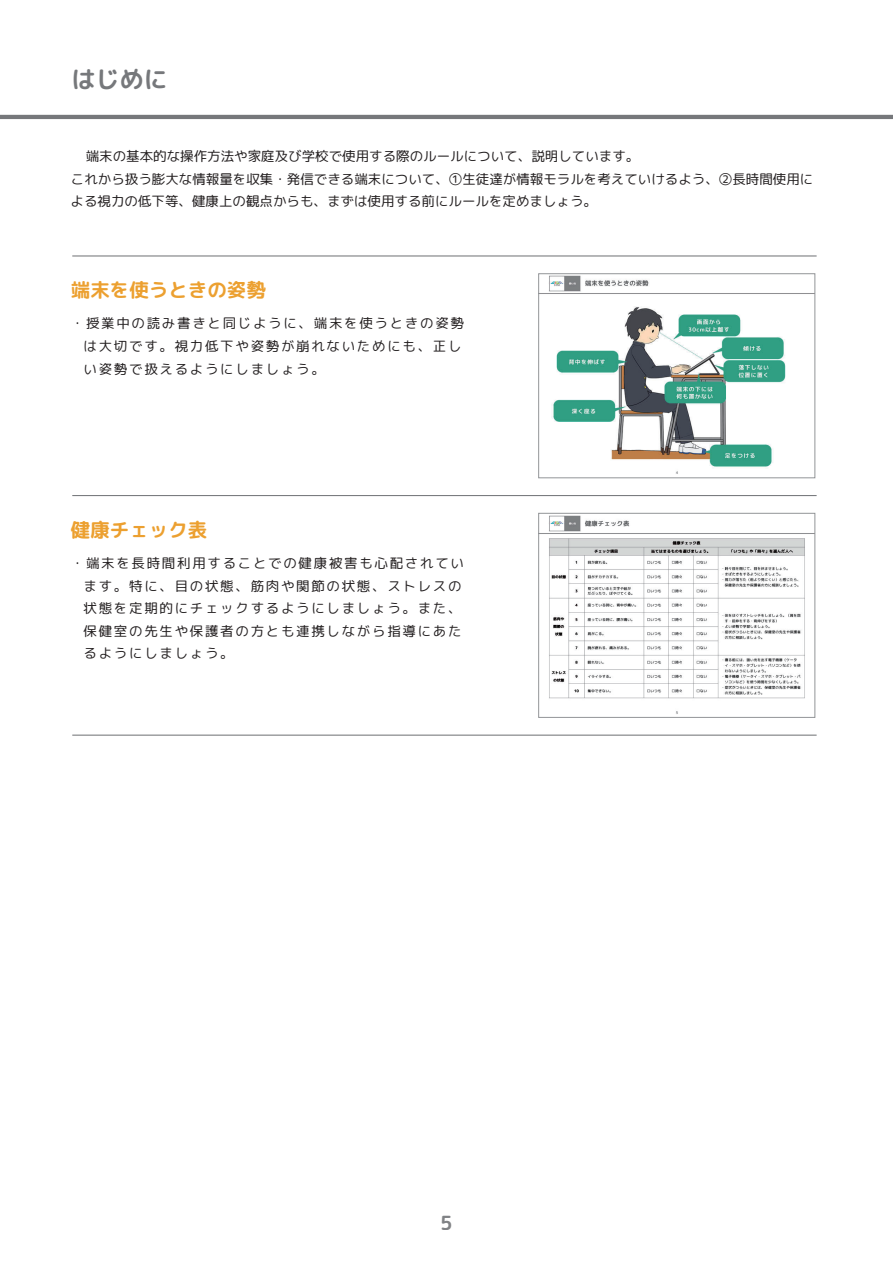
<style>
.page{position:relative;width:893px;height:1263px;background:#fff}
.page>*{position:absolute;margin:0;border:0;box-sizing:border-box;transform-origin:0 0}
.t1{font:24px "rounded mplus 1 p bold";color:#76787b}
.t2{font:19.5px "rounded mplus 1 p bold";color:#eca030}
.t3{font:19.5px "rounded mplus 1 p bold";color:#808285}
.t4{font:13.5px/22.5px "rounded mplus 1 p regular";letter-spacing:.125em;color:#231f20}
.t5{font:13.5px/22.5px "rounded mplus 1 p regular";color:#231f20}
</style>
<div class="page">
<hr style="left:0;top:115px;width:893px;height:4px;background:#76787b">
<img style="left:540px;top:275px;width:273px;height:199px">
<div style="left:538px;top:273px;width:277px;height:205px;border:1px solid #939598"></div>
<img style="left:540px;top:515px;width:273px;height:199px">
<div style="left:538px;top:513px;width:277px;height:205px;border:1px solid #939598"></div>
<hr style="left:72px;top:255px;width:745px;height:1px;background:#76787b">
<hr style="left:72px;top:495px;width:745px;height:1px;background:#76787b">
<hr style="left:72px;top:735px;width:745px;height:1px;background:#76787b">
<h1 class="t1" style="left:72px;top:62px;width:97px">はじめに</h1>
<p class="t5" style="left:71px;top:145px;width:744px">　端末の基本的な操作方法や家庭及び学校で使用する際のルールについて、説明しています。<br>これから扱う膨大な情報量を収集・発信できる端末について、①生徒達が情報モラルを考えていけるよう、②長時間使用による視力の低下等、健康上の観点からも、まずは使用する前にルールを定めましょう。</p>
<h2 class="t2" style="left:71px;top:276px;width:196px">端末を使うときの姿勢</h2>
<p class="t4" style="left:84px;top:312px;width:382px;text-indent:-13px">・授業中の読み書きと同じように、端末を使うときの姿勢は大切です。視力低下や姿勢が崩れないためにも、正しい姿勢で扱えるようにしましょう。</p>
<h2 class="t2" style="left:71px;top:515px;width:138px">健康チェック表</h2>
<p class="t4" style="left:84px;top:552px;width:382px;text-indent:-13px">・端末を長時間利用することでの健康被害も心配されています。特に、目の状態、筋肉や関節の状態、ストレスの状態を定期的にチェックするようにしましょう。また、保健室の先生や保護者の方とも連携しながら指導にあたるようにしましょう。</p>
<h2 class="t3" style="left:440px;top:1208px;width:14px">5</h2>
</div>
